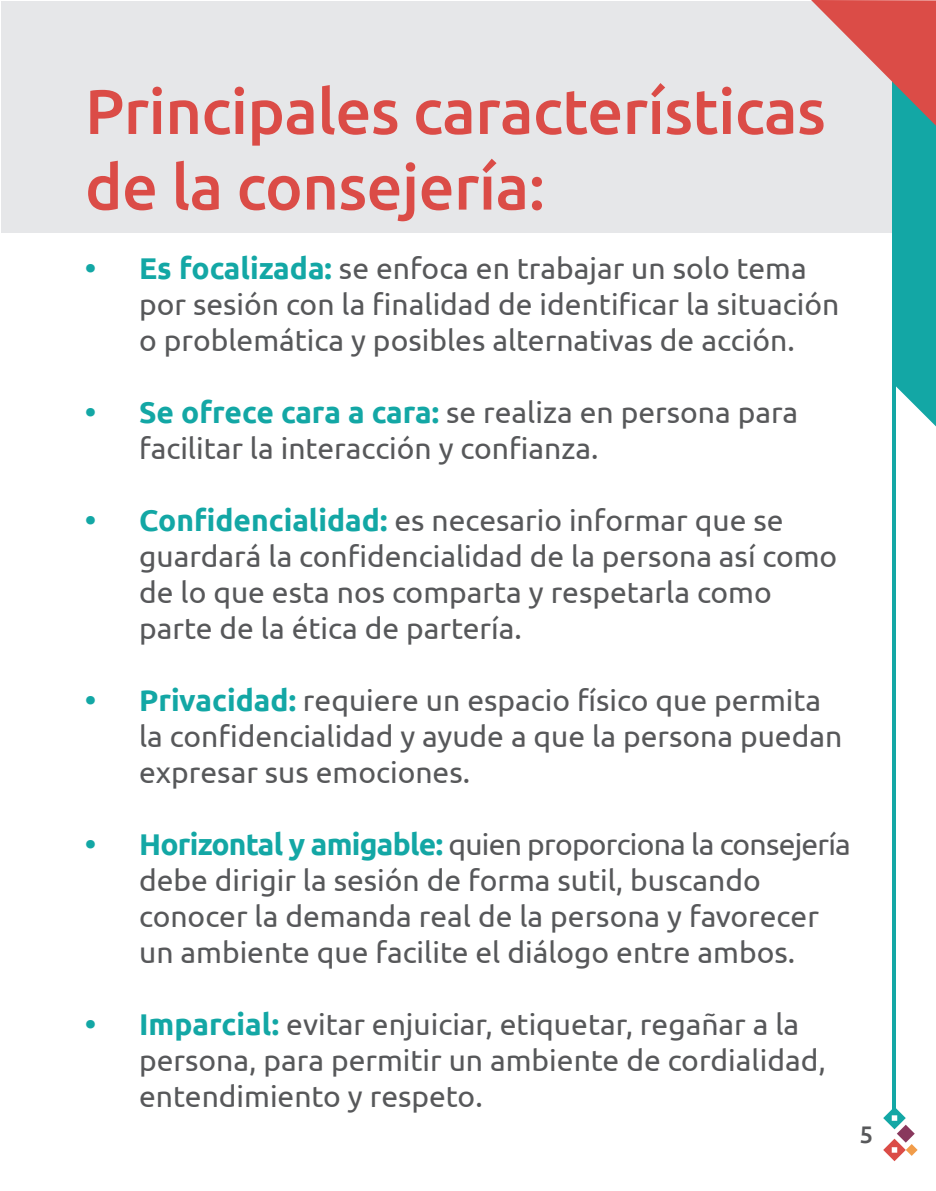
<style>
.page{position:relative;width:936px;height:1191px;background:#fff}
.page>*{position:absolute;margin:0;border:0;box-sizing:border-box;transform-origin:0 0}
.t1{font:500 63px "Ubuntu";letter-spacing:-.01em;color:#db4c47}
.t2{font:30px/36px "Ubuntu";color:#57585a}
.t3{font:500 24px "Ubuntu";color:#57585a}
.s1{font-weight:700;color:#13a7a5}
</style>
<div class="page">
<div style="left:2px;top:2px;width:932px;height:231px;background:#e6e7e9"></div>
<svg style="left:883px;top:1106px;width:34px;height:55px"></svg>
<hr style="left:892px;top:64px;width:3px;height:1045px;background:#13a7a5">
<svg style="left:811px;top:0;width:124px;height:426px"></svg>
<p class="t1" style="left:85px;top:72px;width:742px">Principales características</p>
<p class="t1" style="left:85px;top:147px;width:461px">de la consejería:</p>
<p class="t2" style="left:139px;top:249px;width:701px;text-indent:-54px"><span class="s1">• Es focalizada:</span> se enfoca en trabajar un solo tema por sesión con la finalidad de identificar la situación o problemática y posibles alternativas de acción.</p>
<p class="t2" style="left:139px;top:393px;width:660px;text-indent:-54px"><span class="s1">• Se ofrece cara a cara:</span> se realiza en persona para facilitar la interacción y confianza.</p>
<p class="t2" style="left:139px;top:501px;width:699px;text-indent:-54px"><span class="s1">• Confidencialidad:</span> es necesario informar que se guardará la confidencialidad de la persona así como de lo que esta nos comparta y respetarla como parte de la ética de partería.</p>
<p class="t2" style="left:139px;top:681px;width:704px;text-indent:-54px"><span class="s1">• Privacidad:</span> requiere un espacio físico que permita la confidencialidad y ayude a que la persona puedan expresar sus emociones.</p>
<p class="t2" style="left:139px;top:825px;width:713px;text-indent:-54px"><span class="s1">• Horizontal y amigable:</span> quien proporciona la consejería debe dirigir la sesión de forma sutil, buscando conocer la demanda real de la persona y favorecer un ambiente que facilite el diálogo entre ambos.</p>
<p class="t2" style="left:139px;top:1005px;width:688px;text-indent:-54px"><span class="s1">• Imparcial:</span> evitar enjuiciar, etiquetar, regañar a la persona, para permitir un ambiente de cordialidad, entendimiento y respeto.</p>
<p class="t3" style="left:859px;top:1119px;width:15px">5</p>
</div>
